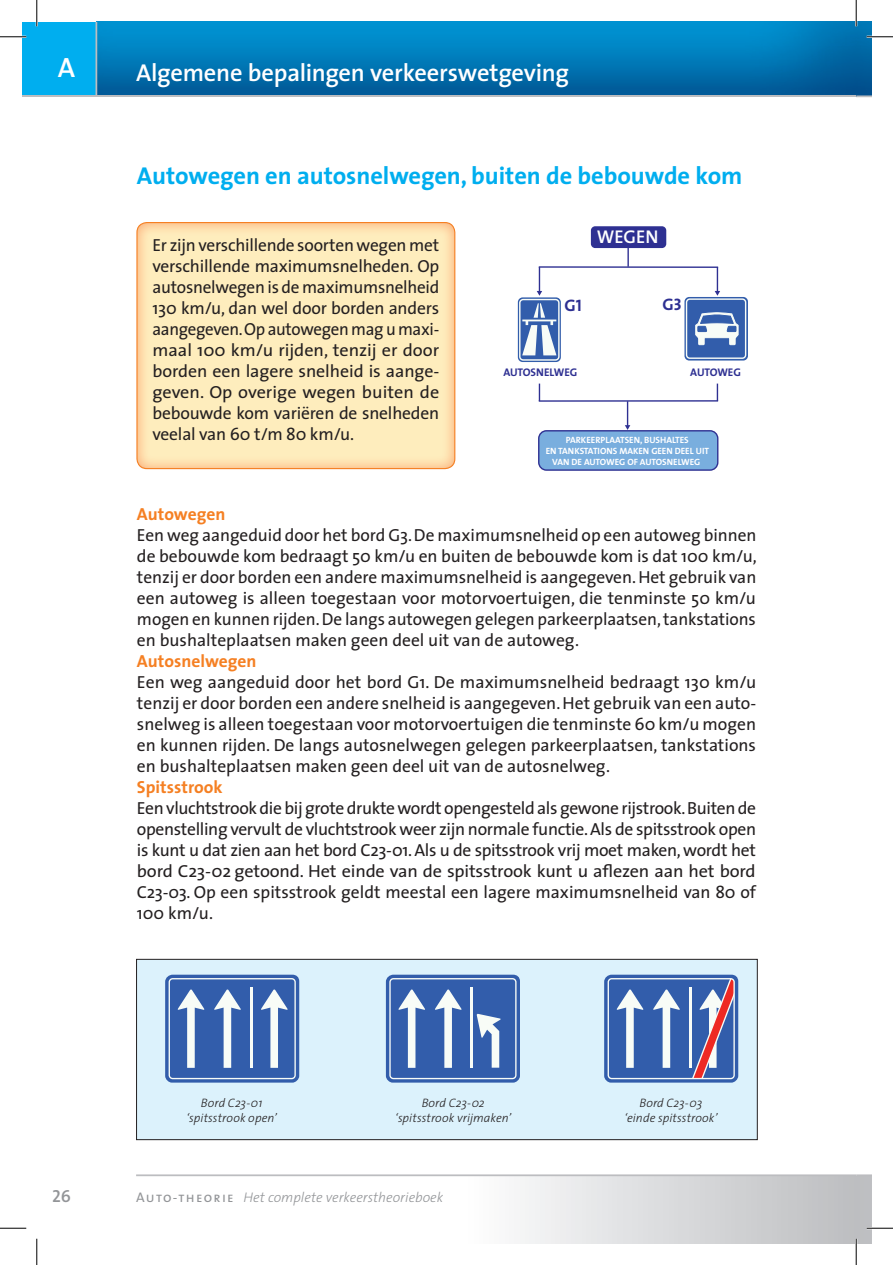
<style>
.page{position:relative;width:893px;height:1265px;background:#fff}
.page>*{position:absolute;margin:0;border:0;box-sizing:border-box;transform-origin:0 0}
.t1{font:600 28px "The Sans";color:#fff}
.t2{font:700 24.5px "The Sans";letter-spacing:-.005em;color:#00aeef}
.t3{font:600 24.5px "The Sans";letter-spacing:-.01em;color:#fff}
.t4{font:18.55px "The Mix Semi Bold Caps";color:#fff}
.t5{font:17.5px/21px "The Sans";color:#231f20;text-align:justify}
.t6{font:700 17.5px "The Sans";color:#f58023}
.t7{font:17.5px "The Sans Semi Bold Caps";color:#939598}
.t8{font:16.62px "The Sans Bold Caps";color:#2e3092}
.t9{font:italic 300 14px "The Sans";color:#939598}
.t10{font:italic 300 12.25px/14.7px "The Sans";letter-spacing:.01em;color:#231f20;text-align:center}
.t11{font:11.2px "The Sans Bold Caps";letter-spacing:-.01em;color:#2e3092}
.t12{font:9.1px/10.8px "The Sans Bold Caps";color:#fff;text-align:center}
.s1{font-family:"The Sans Caps";font-weight:400;font-style:normal}
</style>
<div class="page">
<div style="left:22px;top:22px;width:75px;height:74px;background:#00aeef"></div>
<svg style="left:136px;top:1175px;width:719px;height:67px"></svg>
<hr style="left:136px;top:1174px;width:719px;height:1px;background:#bcbdc0">
<div style="left:855px;top:1175px;width:15px;height:67px;background:#bebfc1"></div>
<svg style="left:855px;top:1174px;width:15px;height:1px"></svg>
<img style="left:97px;top:22px;width:773px;height:73px">
<hr style="left:22px;top:95px;width:833px;height:2px;background:#bcbdc0">
<hr style="left:95px;top:22px;width:2px;height:73px;background:#bcbdc0">
<svg style="left:855px;top:95px;width:15px;height:2px"></svg>
<div style="left:684px;top:297px;width:63px;height:63px;background:#325dab;border-radius:5px"></div>
<svg style="left:695px;top:312px;width:42px;height:33px"></svg>
<div style="left:685px;top:298px;width:61px;height:61px;border:1px solid #f8fcf7;border-radius:3px"></div>
<hr style="left:538px;top:267px;width:2px;height:25px;background:#2e3092">
<svg style="left:536px;top:291px;width:6px;height:5px"></svg>
<hr style="left:626px;top:401px;width:2px;height:25px;background:#2e3092">
<svg style="left:625px;top:425px;width:5px;height:5px"></svg>
<hr style="left:538px;top:266px;width:179px;height:2px;background:#2e3092">
<svg style="left:714px;top:267px;width:5px;height:29px"></svg>
<svg style="left:627px;top:248px;width:1px;height:19px"></svg>
<svg style="left:538px;top:383px;width:2px;height:17px"></svg>
<hr style="left:538px;top:400px;width:179px;height:1px;background:#2e3092">
<svg style="left:716px;top:383px;width:1px;height:18px"></svg>
<div style="left:590px;top:226px;width:76px;height:22px;background:#2e3092;border-radius:4px"></div>
<div style="left:538px;top:430px;width:179px;height:40px;background:#79aede;border-radius:8px"></div>
<div style="left:537px;top:430px;width:181px;height:40px;border:1px solid #2e3092;border-radius:8px"></div>
<svg style="left:517px;top:297px;width:43px;height:65px"></svg>
<svg style="left:522px;top:303px;width:34px;height:52px"></svg>
<div style="left:519px;top:299px;width:40px;height:61px;border:1px solid #f8fcf7;border-radius:3px"></div>
<div style="left:136px;top:959px;width:620px;height:180px;background:#dcf2fc"></div>
<div style="left:136px;top:958px;width:621px;height:181px;border:1px solid #231f20"></div>
<img style="left:138px;top:222px;width:316px;height:246px">
<div style="left:136px;top:222px;width:319px;height:247px;border:1px solid #f58023;border-radius:10px"></div>
<div style="left:165px;top:974px;width:134px;height:108px;background:#325dab;border-radius:7px"></div>
<div style="left:168px;top:977px;width:127px;height:101px;border:1px solid #f8fcf7;border-radius:3px"></div>
<svg style="left:214px;top:989px;width:27px;height:78px"></svg>
<svg style="left:261px;top:989px;width:27px;height:78px"></svg>
<svg style="left:177px;top:989px;width:27px;height:78px"></svg>
<hr style="left:250px;top:987px;width:2px;height:80px;background:#f8fcf7">
<div style="left:385px;top:974px;width:134px;height:108px;background:#325dab;border-radius:7px"></div>
<div style="left:389px;top:977px;width:127px;height:101px;border:1px solid #f8fcf7;border-radius:3px"></div>
<svg style="left:435px;top:989px;width:26px;height:78px"></svg>
<svg style="left:398px;top:989px;width:27px;height:78px"></svg>
<hr style="left:470px;top:987px;width:2px;height:80px;background:#f8fcf7">
<svg style="left:476px;top:1013px;width:24px;height:54px"></svg>
<div style="left:604px;top:974px;width:133px;height:108px;background:#325dab;border-radius:7px"></div>
<svg style="left:689px;top:979px;width:44px;height:99px"></svg>
<div style="left:607px;top:977px;width:127px;height:101px;border:1px solid #f8fcf7;border-radius:3px"></div>
<svg style="left:653px;top:989px;width:26px;height:78px"></svg>
<svg style="left:616px;top:989px;width:27px;height:78px"></svg>
<hr style="left:688px;top:987px;width:2px;height:80px;background:#f8fcf7">
<hr style="left:0;top:36px;width:26px;height:2px;background:#fff">
<hr style="left:866px;top:36px;width:26px;height:2px;background:#fff">
<hr style="left:866px;top:1226px;width:26px;height:2px;background:#fff">
<hr style="left:36px;top:0;width:2px;height:26px;background:#fff">
<hr style="left:854px;top:0;width:2px;height:26px;background:#fff">
<hr style="left:854px;top:1238px;width:2px;height:26px;background:#fff">
<svg style="left:0;top:36px;width:26px;height:1px"></svg>
<svg style="left:866px;top:36px;width:26px;height:1px"></svg>
<svg style="left:0;top:1227px;width:26px;height:1px"></svg>
<svg style="left:866px;top:1227px;width:26px;height:1px"></svg>
<svg style="left:36px;top:0;width:1px;height:26px"></svg>
<svg style="left:36px;top:1238px;width:1px;height:26px"></svg>
<svg style="left:855px;top:0;width:1px;height:26px"></svg>
<svg style="left:855px;top:1238px;width:1px;height:26px"></svg>
<h1 class="t1" style="left:58px;top:44px;width:19px">A</h1>
<h2 class="t3" style="left:136px;top:52px;width:434px">Algemene bepalingen verkeerswetgeving</h2>
<h2 class="t2" style="left:137px;top:155px;width:606px">Autowegen en autosnelwegen, buiten de bebouwde kom</h2>
<p class="t5" style="left:152px;top:234px;width:288px">Er zijn verschillende soorten wegen met verschillende maximumsnelheden. Op autosnelwegen is de maximumsnelheid 130 km/u, dan wel door borden anders aangegeven. Op autowegen mag u maxi&shy;maal 100 km/u rijden, tenzij er door borden een lagere snelheid is aange&shy;geven. Op overige wegen buiten de bebouwde kom variëren de snelheden veelal van 60 t/m 80 km/u.</p>
<p class="t4" style="left:596px;top:221px;width:63px">WEGEN</p>
<p class="t8" style="left:564px;top:291px;width:19px">G1</p>
<p class="t8" style="left:662px;top:290px;width:21px">G3</p>
<p class="t11" style="left:503px;top:363px;width:75px">AUTOSNELWEG</p>
<p class="t11" style="left:690px;top:362px;width:52px">AUTOWEG</p>
<p class="t12" style="left:545px;top:434px;width:165px">PARKEERPLAATSEN, BUSHALTES<br>EN TANKSTATIONS MAKEN GEEN DEEL UIT<br>VAN DE AUTOWEG OF AUTOSNELWEG</p>
<p class="t6" style="left:137px;top:499px;width:90px">Autowegen</p>
<p class="t5" style="left:137px;top:524px;width:621px">Een weg aangeduid door het bord G3. De maximumsnelheid op een autoweg binnen de bebouwde kom bedraagt 50 km/u en buiten de bebouwde kom is dat 100 km/u, tenzij er door borden een andere maximumsnelheid is aangegeven. Het gebruik van een autoweg is alleen toegestaan voor motorvoertuigen, die tenminste 50 km/u mogen en kunnen rijden. De langs autowegen gelegen parkeerplaatsen, tankstations en bushalteplaatsen maken geen deel uit van de autoweg.</p>
<p class="t6" style="left:137px;top:646px;width:121px">Autosnelwegen</p>
<p class="t5" style="left:137px;top:671px;width:620px">Een weg aangeduid door het bord G1. De maximumsnelheid bedraagt 130 km/u tenzij er door borden een andere snelheid is aangegeven. Het gebruik van een auto&shy;snelweg is alleen toegestaan voor motorvoertuigen die tenminste 60 km/u mogen en kunnen rijden. De langs autosnelwegen gelegen parkeerplaatsen, tankstations en bushalteplaatsen maken geen deel uit van de autosnelweg.</p>
<p class="t6" style="left:137px;top:772px;width:87px">Spitsstrook</p>
<p class="t5" style="left:137px;top:797px;width:620px">Een vluchtstrook die bij grote drukte wordt opengesteld als gewone rijstrook. Buiten de openstelling vervult de vluchtstrook weer zijn normale functie. Als de spitsstrook open is kunt u dat zien aan het bord C23-01. Als u de spitsstrook vrij moet maken, wordt het bord C23-02 getoond. Het einde van de spitsstrook kunt u aflezen aan het bord C23-03. Op een spitsstrook geldt meestal een lagere maximumsnelheid van 80 of 100 km/u.</p>
<p class="t10" style="left:186px;top:1094px;width:92px">Bord C23-01 ‘spitsstrook open’</p>
<p class="t10" style="left:395px;top:1094px;width:118px">Bord C23-02 ‘spitsstrook vrijmaken’</p>
<p class="t10" style="left:624px;top:1094px;width:94px">Bord C23-03 ‘einde spitsstrook’</p>
<p class="t7" style="left:52px;top:1180px;width:20px">26</p>
<p class="t9" style="left:136px;top:1185px;width:308px"><span class="s1">Auto-theorie</span> Het complete verkeerstheorieboek</p>
</div>
